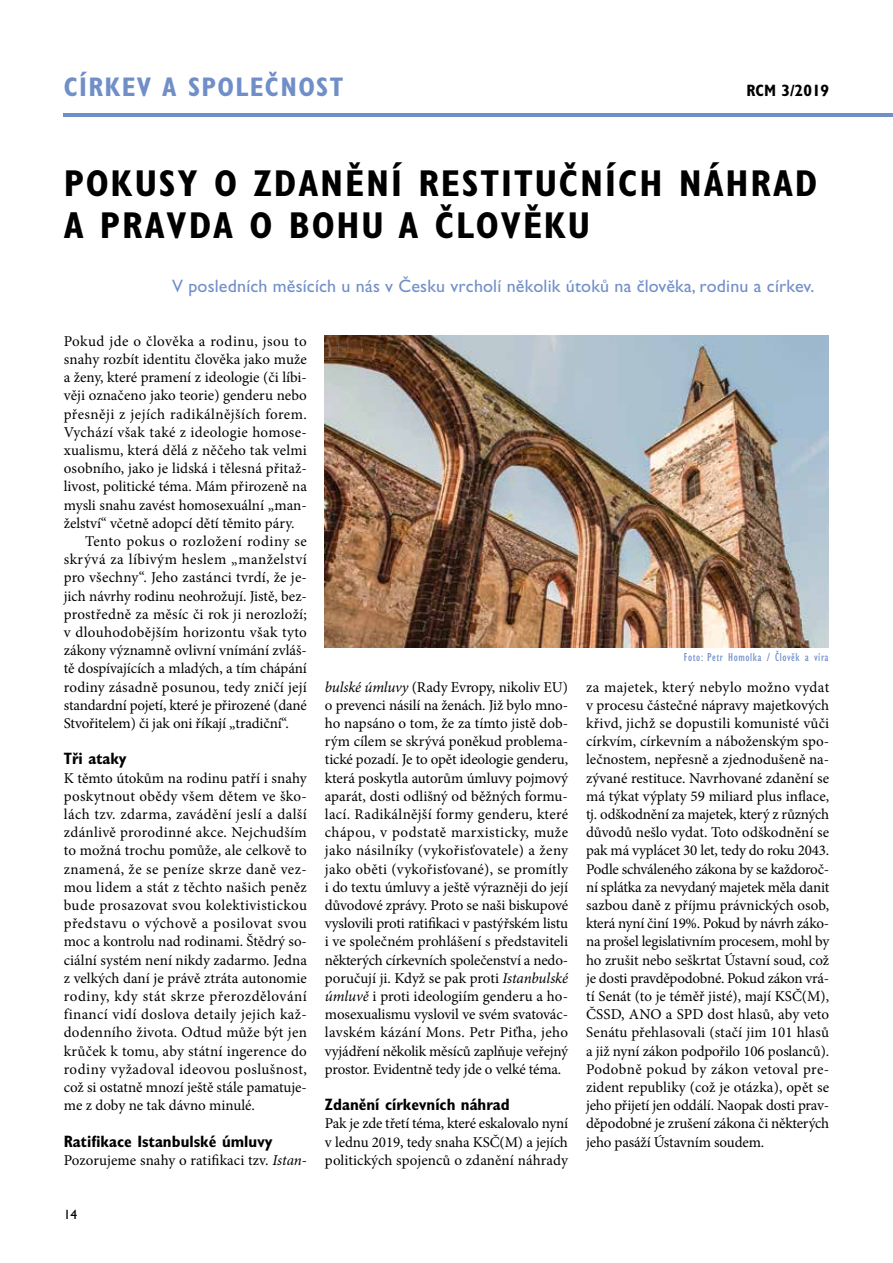
<style>
.page{position:relative;width:893px;height:1263px;background:#fff}
.page>*{position:absolute;margin:0;border:0;box-sizing:border-box;transform-origin:0 0}
.t1{font:700 condensed 37.5px "Gill Sans Std";letter-spacing:.05em;color:#000}
.t2{font:700 condensed 27px "Gill Sans Std";letter-spacing:.05em;color:#708fc9}
.t3{font:18px "Gill Sans Std";letter-spacing:.01em;color:#708fc9}
.t4{font:700 condensed 16.5px "Gill Sans Std";color:#000}
.t5{font:15px/18.1px "Minion Pro";color:#000;text-align:justify}
.t6{font:15px "Minion Pro";letter-spacing:.03em;color:#000}
.t7{font:15px "Minion Pro";letter-spacing:.02em;color:#000}
.t8{font:15px "Minion Pro";letter-spacing:.025em;color:#000}
.t9{font:13.5px "Gill Sans Std";color:#000}
.t10{font:condensed 12px "Gill Sans Std";letter-spacing:.05em;color:#708fc9}
.s1{font-style:italic}
</style>
<div class="page">
<hr style="left:64px;top:113px;width:829px;height:4px;background:#708fc9">
<img style="left:325px;top:336px;width:504px;height:311px">
<h2 class="t2" style="left:64px;top:71px;width:141px">CÍRKEV A SPOL</h2>
<h2 class="t2" style="left:250px;top:71px;width:47px">EČNOST</h2>
<p class="t4" style="left:746px;top:81px;width:84px">RCM 3/2019</p>
<h1 class="t1" style="left:64px;top:161px;width:45px">POKUS</h1>
<h1 class="t1" style="left:177px;top:161px;width:99px">Y O ZDAN</h1>
<h1 class="t1" style="left:345px;top:161px;width:136px">ĚNÍ RESTITU</h1>
<h1 class="t1" style="left:559px;top:161px;width:190px">ČNÍCH NÁHRAD</h1>
<h1 class="t1" style="left:64px;top:203px;width:272px">APRAVDA O BOHU</h1>
<h1 class="t1" style="left:399px;top:203px;width:168px">A ČLOVĚKU</h1>
<p class="t3" style="left:172px;top:276px;width:644px">V posledních měsících u nás v Česku vrcholí několik útoků na člověka, rodinu a církev.</p>
<p class="t6" style="left:64px;top:331px;width:245px">Pokud jde o člověka a rodinu, jsou to</p>
<p class="t5" style="left:64px;top:350px;width:245px">snahy rozbít identitu člověka jako muže</p>
<p class="t5" style="left:64px;top:368px;width:245px">a ženy, které pramení z ideologie (či líbi-</p>
<p class="t5" style="left:64px;top:387px;width:245px">věji označeno jako teorie) genderu nebo</p>
<p class="t6" style="left:64px;top:404px;width:245px">přesněji z jejích radikálnějších forem.</p>
<p class="t7" style="left:64px;top:422px;width:245px">Vychází však také z ideologie homose-</p>
<p class="t5" style="left:64px;top:441px;width:245px">xualismu, která dělá z něčeho tak velmi</p>
<p class="t5" style="left:64px;top:459px;width:245px">osobního, jako je lidská i tělesná přitaž-</p>
<p class="t5" style="left:64px;top:478px;width:245px">livost, politické téma. Mám přirozeně na</p>
<p class="t5" style="left:64px;top:496px;width:245px">mysli snahu zavést homosexuální „man-</p>
<p class="t5" style="left:64px;top:514px;width:232px">želství“ včetně adopcí dětí těmito páry.</p>
<p class="t6" style="left:85px;top:531px;width:223px">Tento pokus o rozložení rodiny se</p>
<p class="t6" style="left:64px;top:549px;width:245px">skrývá za líbivým heslem „manželství</p>
<p class="t5" style="left:64px;top:569px;width:245px">pro všechny“. Jeho zastánci tvrdí, že je-</p>
<p class="t5" style="left:64px;top:587px;width:245px">jich návrhy rodinu neohrožují. Jistě, bez-</p>
<p class="t7" style="left:64px;top:604px;width:245px">prostředně za měsíc či rok ji nerozloží;</p>
<p class="t8" style="left:64px;top:622px;width:245px">v dlouhodobějším horizontu však tyto</p>
<p class="t5" style="left:64px;top:641px;width:245px">zákony významně ovlivní vnímání zvláš-</p>
<p class="t5" style="left:64px;top:659px;width:245px">tě dospívajících a mladých, a tím chápání</p>
<p class="t5" style="left:64px;top:678px;width:245px">rodiny zásadně posunou, tedy zničí její</p>
<p class="t5" style="left:64px;top:696px;width:245px">standardní pojetí, které je přirozené (dané</p>
<p class="t5" style="left:64px;top:714px;width:226px">Stvořitelem) či jak oni říkají „tradiční“.</p>
<p class="t4" style="left:64px;top:749px;width:64px">TŘI ATAKY</p>
<p class="t5" style="left:64px;top:769px;width:245px">K těmto útokům na rodinu patří i snahy poskytnout obědy všem dětem ve ško&shy;lách tzv. zdarma, zavádění jeslí a další zdánlivě prorodinné akce. Nejchudším to možná trochu pomůže, ale celkově to znamená, že se peníze skrze daně vez&shy;mou lidem a stát z těchto našich peněz bude prosazovat svou kolektivistickou představu o výchově a posilovat svou moc a kontrolu nad rodinami. Štědrý so&shy;ciální systém není nikdy zadarmo. Jedna z velkých daní je právě ztráta autonomie rodiny, kdy stát skrze přerozdělování financí vidí doslova detaily jejich kaž&shy;dodenního života. Odtud může být jen krůček k tomu, aby státní ingerence do rodiny vyžadoval ideovou poslušnost, což si ostatně mnozí ještě stále pamatuje&shy;me z doby ne tak dávno minulé.</p>
<p class="t4" style="left:64px;top:1131px;width:210px">RATIFIKACE ISTANBULSKÉ ÚMLUVY</p>
<p class="t5" style="left:64px;top:1151px;width:245px">Pozorujeme snahy o ratifikaci tzv. <span class="s1">Istan-</span></p>
<p class="t10" style="left:684px;top:650px;width:146px">Foto: Petr Homolka / Člověk a víra</p>
<p class="t5" style="left:586px;top:678px;width:245px">za majetek, který nebylo možno vydat v procesu částečné nápravy majetkových křivd, jichž se dopustili komunisté vůči církvím, církevním a náboženským spo&shy;lečnostem, nepřesně a zjednodušeně na&shy;zývané restituce. Navrhované zdanění se má týkat výplaty 59 miliard plus inflace, tj. odškodnění za majetek, který z různých důvodů nešlo vydat. Toto odškodnění se pak má vyplácet 30 let, tedy do roku 2043.<br>Podle schváleného zákona by se každoroč&shy;ní splátka za nevydaný majetek měla danit sazbou daně z příjmu právnických osob, která nyní činí 19%. Pokud by návrh záko&shy;na prošel legislativním procesem, mohl by ho zrušit nebo seškrtat Ústavní soud, což je dosti pravděpodobné. Pokud zákon vrá&shy;tí Senát (to je téměř jisté), mají KSČ(M), ČSSD, ANO a SPD dost hlasů, aby veto Senátu přehlasovali (stačí jim 101 hlasů a již nyní zákon podpořilo 106 poslanců).<br>Podobně pokud by zákon vetoval pre&shy;zident republiky (což je otázka), opět se jeho přijetí jen oddálí. Naopak dosti prav&shy;děpodobné je zrušení zákona či některých jeho pasáží Ústavním soudem.</p>
<p class="t5" style="left:325px;top:678px;width:245px"><span class="s1">bulské úmluvy</span> (Rady Evropy, nikoliv EU) o prevenci násilí na ženách. Již bylo mno&shy;ho napsáno o tom, že za tímto jistě dob&shy;rým cílem se skrývá poněkud problema&shy;tické pozadí. Je to opět ideologie genderu, která poskytla autorům úmluvy pojmový aparát, dosti odlišný od běžných formu&shy;lací. Radikálnější formy genderu, které chápou, v podstatě marxisticky, muže jako násilníky (vykořisťovatele) a ženy jako oběti (vykořisťované), se promítly i do textu úmluvy a ještě výrazněji do její důvodové zprávy. Proto se naši biskupové vyslovili proti ratifikaci v pastýřském listu i ve společném prohlášení s představiteli některých církevních společenství a nedo&shy;poručují ji. Když se pak proti <span class="s1">Istanbulské úmluvě</span> i proti ideologiím genderu a ho&shy;mosexualismu vyslovil ve svém svatovác&shy;lavském kázání Mons. Petr Piťha, jeho vyjádření několik měsíců zaplňuje veřejný prostor. Evidentně tedy jde o velké téma.</p>
<p class="t4" style="left:325px;top:1095px;width:186px">ZDANĚNÍ CÍRKEVNÍCH NÁHRAD</p>
<p class="t5" style="left:325px;top:1115px;width:245px">Pak je zde třetí téma, které eskalovalo nyní v lednu 2019, tedy snaha KSČ(M) a jejích politických spojenců o zdanění náhrady</p>
<p class="t9" style="left:64px;top:1207px;width:15px">14</p>
</div>
